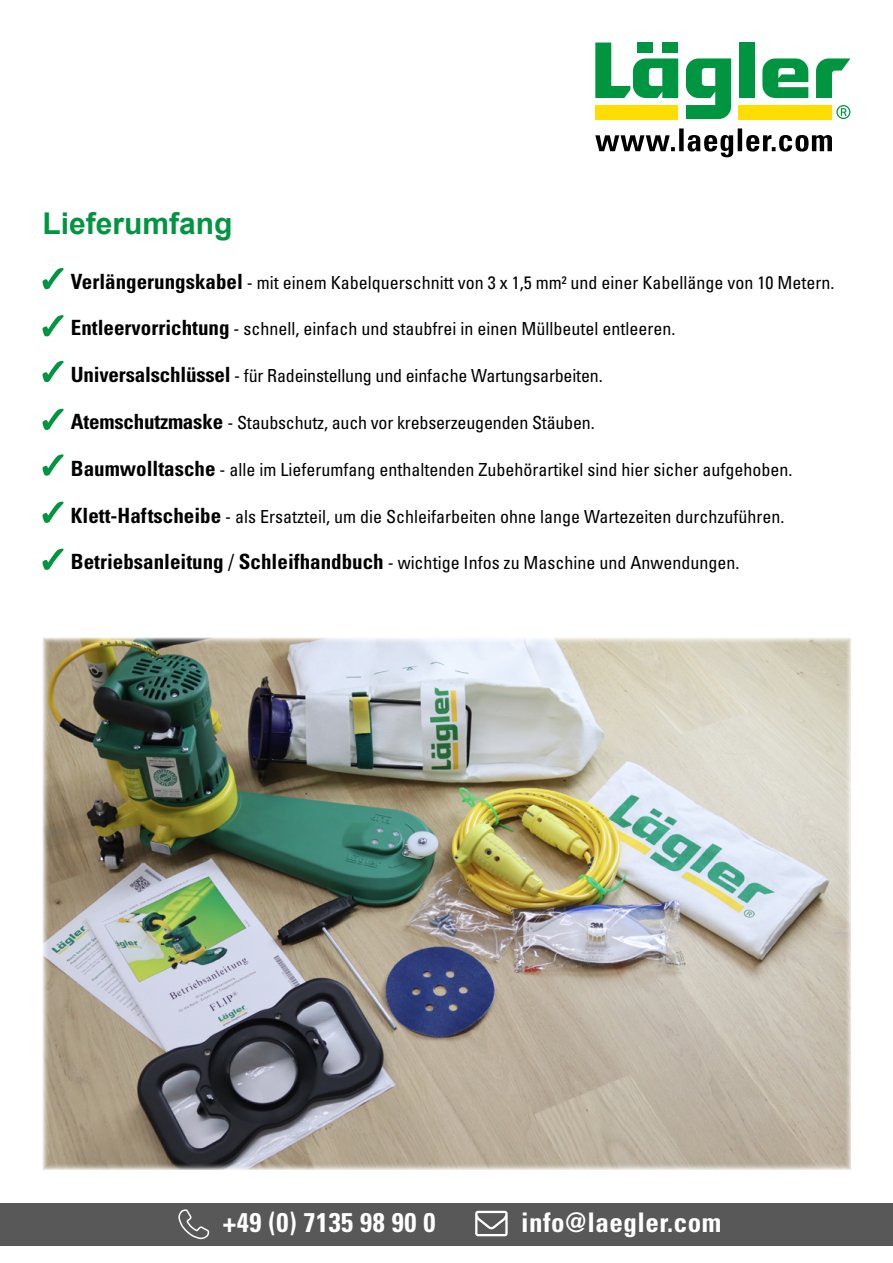
<style>
.page{position:relative;width:893px;height:1263px;background:#fff}
.page>*{position:absolute;margin:0;border:0;box-sizing:border-box;transform-origin:0 0}
.t1{font:700 30px "Arial";color:#009641}
.t2{font:700 condensed 27px "Univers LT Std";letter-spacing:.02em;color:#fff}
.t3{font:condensed 18px "Univers LT Pro";color:#000}
.s1{font-weight:700;font-size:21px}
.s2{font-size:21px}
</style>
<div class="page">
<img style="left:43px;top:638px;width:807px;height:531px">
<svg style="left:42px;top:267px;width:22px;height:23px"></svg>
<svg style="left:42px;top:360px;width:22px;height:23px"></svg>
<svg style="left:42px;top:408px;width:22px;height:22px"></svg>
<svg style="left:42px;top:454px;width:22px;height:22px"></svg>
<svg style="left:42px;top:501px;width:22px;height:22px"></svg>
<svg style="left:42px;top:315px;width:22px;height:22px"></svg>
<svg style="left:42px;top:548px;width:22px;height:22px"></svg>
<div style="left:0;top:1203px;width:893px;height:43px;background:#595858"></div>
<svg style="left:178px;top:1209px;width:32px;height:31px"></svg>
<svg style="left:475px;top:1211px;width:33px;height:25px"></svg>
<div style="left:595px;top:105px;width:83px;height:14px;background:#fd0"></div>
<div style="left:739px;top:105px;width:93px;height:14px;background:#fd0"></div>
<svg style="left:816px;top:58px;width:34px;height:40px"></svg>
<svg style="left:762px;top:58px;width:46px;height:40px"></svg>
<div style="left:739px;top:43px;width:16px;height:55px;background:#009641"></div>
<svg style="left:686px;top:58px;width:45px;height:61px"></svg>
<svg style="left:595px;top:43px;width:83px;height:55px"></svg>
<svg style="left:836px;top:105px;width:14px;height:14px"></svg>
<svg style="left:595px;top:128px;width:237px;height:29px"></svg>
<h1 class="t1" style="left:43px;top:203px;width:192px">Lieferumfang</h1>
<p class="t3" style="left:71px;top:271px;width:765px"><span class="s1">Verlängerungskabel</span> - mit einem Kabelquerschnitt von 3 x 1,5 mm² und einer Kabellänge von 10 Metern.</p>
<p class="t3" style="left:71px;top:318px;width:606px"><span class="s1">Entleervorrichtung</span> - schnell, einfach und staubfrei in einen Müllbeutel entleeren.</p>
<p class="t3" style="left:71px;top:364px;width:533px"><span class="s1">Universalschlüssel</span> - für Radeinstellung und einfache Wartungsarbeiten.</p>
<p class="t3" style="left:71px;top:411px;width:525px"><span class="s1">Atemschutzmaske</span> - Staubschutz, auch vor krebserzeugenden Stäuben.</p>
<p class="t3" style="left:71px;top:458px;width:723px"><span class="s1">Baumwolltasche</span> - alle im Lieferumfang enthaltenden Zubehörartikel sind hier sicher aufgehoben.</p>
<p class="t3" style="left:71px;top:505px;width:715px"><span class="s1">Klett-Haftscheibe</span> - als Ersatzteil, um die Schleifarbeiten ohne lange Wartezeiten durchzuführen.</p>
<p class="t3" style="left:71px;top:552px;width:670px"><span class="s1">Betriebsanleitung</span> <span class="s2">/</span> <span class="s1">Schleifhandbuch</span> - wichtige Infos zu Maschine und Anwendungen.</p>
<h2 class="t2" style="left:223px;top:1206px;width:214px">+49 (0) 7135 98 90 0</h2>
<h2 class="t2" style="left:521px;top:1206px;width:202px">info@laegler.com</h2>
</div>
